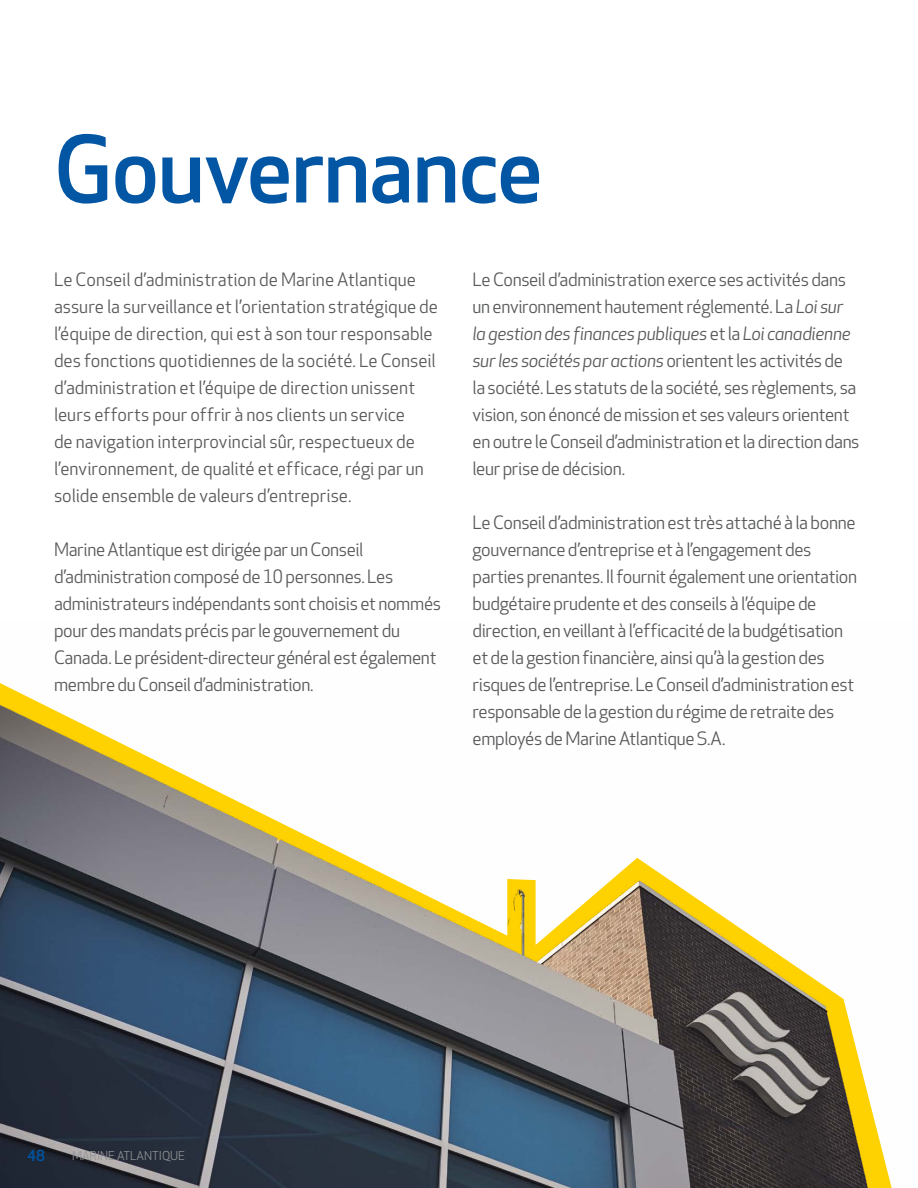
<style>
.page{position:relative;width:918px;height:1188px;background:#fff}
.page>*{position:absolute;margin:0;border:0;box-sizing:border-box;transform-origin:0 0}
.t1{font:500 90px "Apex New";letter-spacing:-.015em;color:#0256a3}
.t2{font:18px/27px "Apex New";letter-spacing:-.015em;color:#58595b}
.t3{font:500 15px "Apex New";color:#0054a4}
.t4{font:12px "Apex New";color:#919194}
.s1{font-style:italic}
</style>
<div class="page">
<img style="left:0;top:683px;width:892px;height:505px">
<h1 class="t1" style="left:54px;top:119px;width:490px">Gouvernance</h1>
<p class="t2" style="left:54px;top:267px;width:386px">Le Conseil d’administration de Marine Atlantique assure la surveillance et l’orientation stratégique de l’équipe de direction, qui est à son tour responsable des fonctions quotidiennes de la société. Le Conseil d’administration et l’équipe de direction unissent leurs efforts pour offrir à nos clients un service<br>de navigation interprovincial sûr, respectueux de l’environnement, de qualité et efficace, régi par un solide ensemble de valeurs d’entreprise.</p>
<p class="t2" style="left:54px;top:537px;width:389px">Marine Atlantique est dirigée par un Conseil d’administration composé de 10 personnes. Les administrateurs indépendants sont choisis et nommés pour des mandats précis par le gouvernement du Canada. Le président-directeur général est également membre du Conseil d’administration.</p>
<p class="t2" style="left:472px;top:267px;width:389px">Le Conseil d’administration exerce ses activités dans un environnement hautement réglementé. La <span class="s1">Loi sur la gestion des finances publiques</span> et la <span class="s1">Loi canadienne sur les sociétés par actions</span> orientent les activités de la société. Les statuts de la société, ses règlements, sa vision, son énoncé de mission et ses valeurs orientent en outre le Conseil d’administration et la direction dans leur prise de décision.</p>
<p class="t2" style="left:472px;top:510px;width:386px">Le Conseil d’administration est très attaché à la bonne gouvernance d’entreprise et à l’engagement des parties prenantes. Il fournit également une orientation budgétaire prudente et des conseils à l’équipe de direction, en veillant à l’efficacité de la budgétisation et de la gestion financière, ainsi qu’à la gestion des risques de l’entreprise. Le Conseil d’administration est responsable de la gestion du régime de retraite des employés de Marine Atlantique S.A.</p>
<p class="t3" style="left:27px;top:1147px;width:19px">48</p>
<p class="t4" style="left:72px;top:1149px;width:115px">MARINE ATLANTIQUE</p>
</div>
